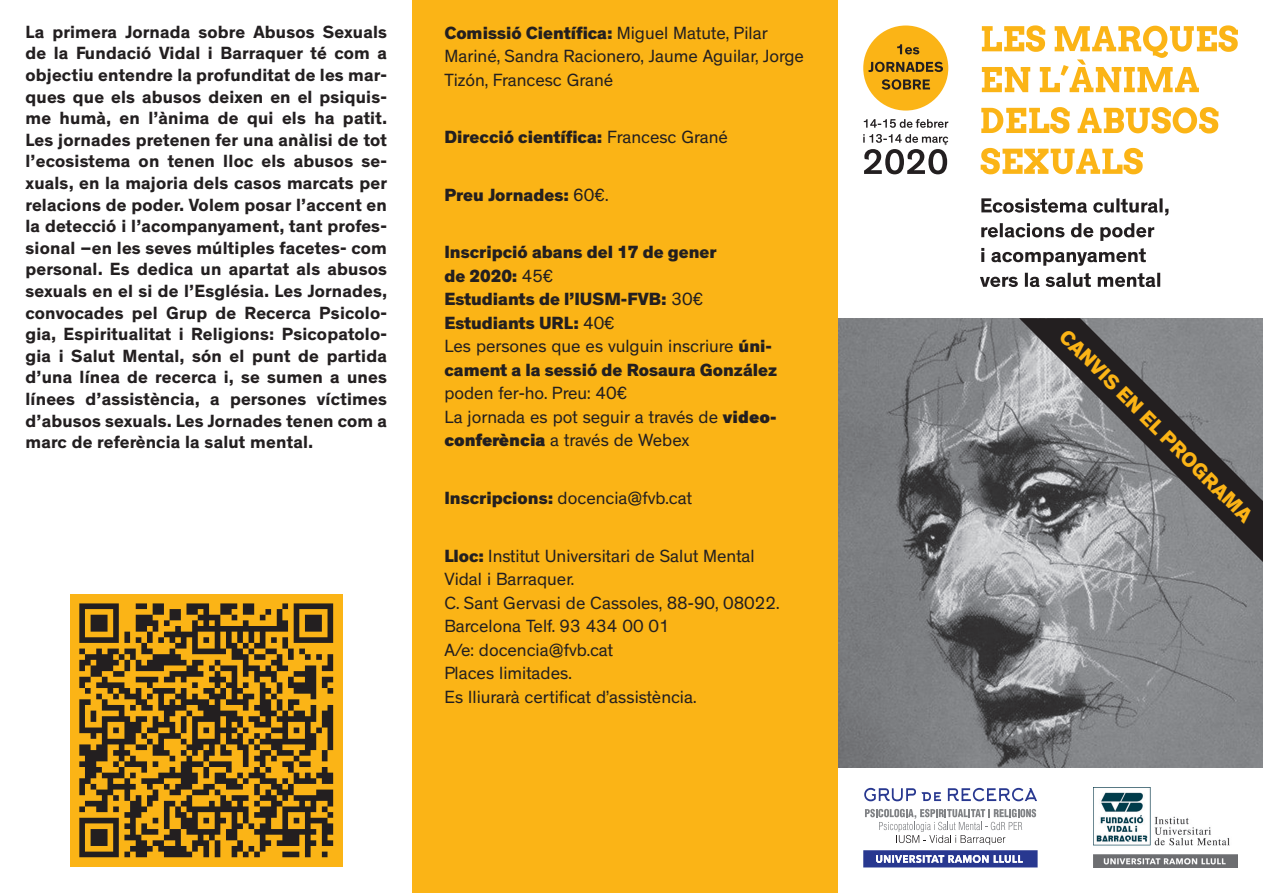
<style>
.page{position:relative;width:1263px;height:893px;background:#fff}
.page>*{position:absolute;margin:0;border:0;box-sizing:border-box;transform-origin:0 0}
.t1{font:800 21px "Theinhardt";color:#fbb416}
.t2{font:700 18px/21.6px "Theinhardt";letter-spacing:.01em;color:#231f20;text-align:justify}
.t3{font:18px/23.5px "Theinhardt";color:#231f20}
.t4{font:800 18px/23.5px "Theinhardt";color:#231f20}
.s1{font-weight:800}
.s2{font-weight:400}
.s3{font-weight:900}
</style>
<div class="page">
<img style="left:838px;top:319px;width:425px;height:448px">
<svg style="left:980px;top:273px;width:180px;height:14px"></svg>
<svg style="left:981px;top:248px;width:165px;height:18px"></svg>
<svg style="left:981px;top:223px;width:173px;height:18px"></svg>
<svg style="left:981px;top:198px;width:187px;height:18px"></svg>
<svg style="left:981px;top:148px;width:162px;height:26px"></svg>
<svg style="left:981px;top:107px;width:237px;height:27px"></svg>
<svg style="left:982px;top:25px;width:256px;height:67px"></svg>
<svg style="left:863px;top:134px;width:85px;height:40px"></svg>
<svg style="left:864px;top:119px;width:84px;height:9px"></svg>
<div style="left:863px;top:26px;width:85px;height:85px;background:#fbb416;border-radius:50%"></div>
<svg style="left:882px;top:79px;width:48px;height:11px"></svg>
<svg style="left:868px;top:62px;width:75px;height:10px"></svg>
<svg style="left:897px;top:44px;width:22px;height:10px"></svg>
<svg style="left:864px;top:788px;width:77px;height:13px"></svg>
<svg style="left:948px;top:788px;width:89px;height:13px"></svg>
<svg style="left:863px;top:809px;width:174px;height:58px"></svg>
<img style="left:1094px;top:788px;width:144px;height:79px">
<div style="left:412px;top:0;width:426px;height:893px;background:#fbb416"></div>
<div style="left:70px;top:594px;width:273px;height:273px;background:#fbb416"></div>
<svg style="left:79px;top:603px;width:254px;height:254px"></svg>
<svg style="left:1019px;top:318px;width:244px;height:244px"></svg>
<p class="t2" style="left:26px;top:21px;width:363px">La primera Jornada sobre Abusos Sexuals de la Fundació Vidal i Barraquer té com a objectiu entendre la profunditat de les mar&shy;ques que els abusos deixen en el psiquis&shy;me humà, en l’ànima de qui els ha patit.<br>Les jornades pretenen fer una anàlisi de tot l’ecosistema on tenen lloc els abusos se&shy;xuals, en la majoria dels casos marcats per relacions de poder. Volem posar l’accent en la detecció i l’acompanyament, tant profes&shy;sional –en les seves múltiples facetes- com personal. Es dedica un apartat als abusos sexuals en el si de l’Església. Les Jornades, convocades pel Grup de Recerca Psicolo&shy;gia, Espiritualitat i Religions: Psicopatolo&shy;gia i Salut Mental, són el punt de partida d’una línea de recerca i, se sumen a unes línees d’assistència, a persones víctimes d’abusos sexuals. Les Jornades tenen com a marc de referència la salut mental.</p>
<p class="t3" style="left:444px;top:21px;width:361px"><span class="s1">Comissió Científica:</span> Miguel Matute, Pilar<br>Mariné, Sandra Racionero, Jaume Aguilar, Jorge<br>Tizón, Francesc Grané</p>
<p class="t4" style="left:444px;top:126px;width:285px">Direcció científica: <span class="s2">Francesc Grané</span></p>
<p class="t4" style="left:444px;top:183px;width:166px">Preu Jornades: <span class="s2">60€.</span></p>
<p class="t4" style="left:444px;top:241px;width:334px">Inscripció abans del 17 de gener<br>de 2020: <span class="s2">45€<br></span>Estudiants de l’IUSM-FVB: <span class="s2">30€<br></span>Estudiants URL: <span class="s2">40€<br>Les persones que es vulguin inscriure</span> úni&shy;cament a la sessió de Rosaura González</p>
<p class="t3" style="left:444px;top:382px;width:334px">poden fer-ho. Preu: 40€<br>La jornada es pot seguir a través de <span class="s3">video&shy;conferència</span> a través de Webex</p>
<p class="t3" style="left:444px;top:487px;width:249px"><span class="s1">Inscripcions:</span> docencia@fvb.cat</p>
<p class="t3" style="left:444px;top:544px;width:337px"><span class="s1">Lloc:</span> Institut Universitari de Salut Mental<br>Vidal i Barraquer.<br>C. Sant Gervasi de Cassoles, 88-90, 08022.<br>Barcelona Telf. 93 434 00 01<br>A/e: docencia@fvb.cat<br>Places limitades.<br>Es lliurarà certificat d’assistència.</p>
<p class="t1" style="left:1072px;top:324px;width:264px;rotate:45deg">CANVIS EN EL PROGRAMA</p>
</div>
